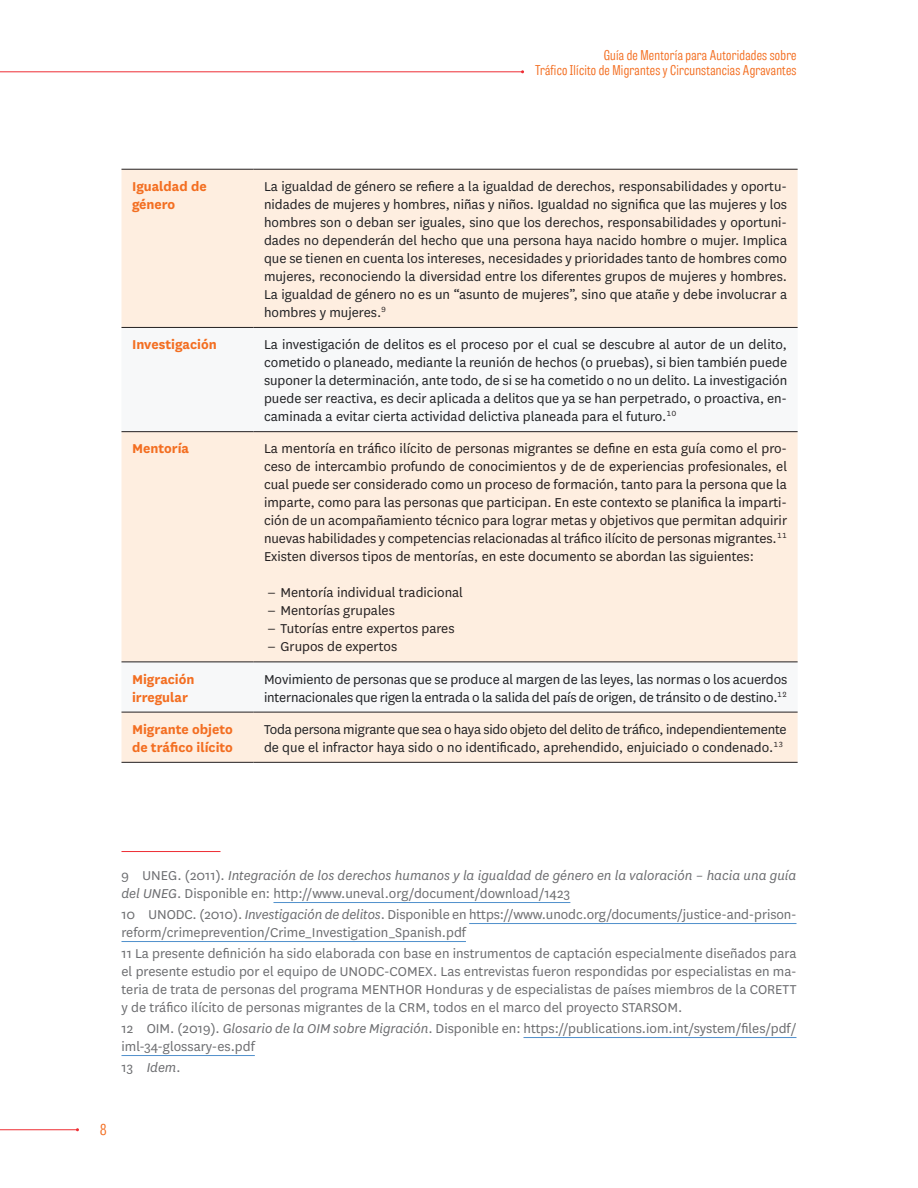
<style>
.page{position:relative;width:918px;height:1188px;background:#fff}
.page>*{position:absolute;margin:0;border:0;box-sizing:border-box;transform-origin:0 0}
.Tabla_texto{font:15px/18px "National";letter-spacing:-.005em;color:#202124;text-align:justify}
.Nota_pie{font:15px/18px "National";color:#6c6d70}
.Tabla_texto-2{font:15px/18px "National";color:#231f20;text-align:justify}
.Nota_pie-2{font:italic 15px/18px "National";color:#6c6d70}
.Tabla_texto_izquierd{font:700 15px/18px "National";color:#f36e21}
.t1{font:15px "Tablet Gothic Comp Lt";color:#f36e21;scale:1.09 1}
.t2{font:13.5px/15px "Tablet Gothic Comp Lt";letter-spacing:.02em;color:#f36e21;text-align:right;scale:1.09 1}
.s1{font-style:normal}
.s2{font-style:italic}
</style>
<div class="page">
<hr style="left:0;top:1129px;width:77px;height:1px;background:#ee2e33">
<hr style="left:0;top:71px;width:523px;height:1px;background:#ee2d34">
<div style="left:122px;top:170px;width:676px;height:592px;background:#feeee0"></div>
<svg style="left:122px;top:328px;width:676px;height:384px;fill:#feeee0"></svg>
<hr style="left:122px;top:169px;width:132px;height:1px;background:#231f20">
<hr style="left:254px;top:169px;width:544px;height:1px;background:#231f20">
<hr style="left:122px;top:327px;width:132px;height:1px;background:#231f20">
<hr style="left:254px;top:327px;width:544px;height:1px;background:#231f20">
<hr style="left:122px;top:431px;width:132px;height:1px;background:#231f20">
<hr style="left:254px;top:431px;width:544px;height:1px;background:#231f20">
<hr style="left:122px;top:662px;width:132px;height:1px;background:#231f20">
<hr style="left:254px;top:662px;width:544px;height:1px;background:#231f20">
<hr style="left:122px;top:712px;width:132px;height:1px;background:#231f20">
<hr style="left:254px;top:712px;width:544px;height:1px;background:#231f20">
<hr style="left:122px;top:762px;width:132px;height:1px;background:#231f20">
<hr style="left:254px;top:762px;width:544px;height:1px;background:#231f20">
<hr style="left:122px;top:851px;width:98px;height:1px;background:#ee2d34">
<hr style="left:273px;top:902px;width:297px;height:1px;background:#5090cc">
<hr style="left:469px;top:923px;width:327px;height:1px;background:#5090cc">
<hr style="left:122px;top:941px;width:344px;height:1px;background:#5090cc">
<hr style="left:524px;top:1037px;width:273px;height:1px;background:#5090cc">
<hr style="left:122px;top:1055px;width:133px;height:1px;background:#5090cc">
<p class="t2" style="left:535px;top:48px;width:241px">Guía de Mentoría para Autoridades sobre<br>Tráfico Ilícito de Migrantes y Circunstancias Agravantes</p>
<p class="Tabla_texto_izquierd" style="left:132px;top:176px;width:76px">Igualdad de género</p>
<p class="Tabla_texto" style="left:264px;top:177px;width:525px">La igualdad de género se refiere a la igualdad de derechos, responsabilidades y oportu&shy;nidades de mujeres y hombres, niñas y niños. Igualdad no significa que las mujeres y los hombres son o deban ser iguales, sino que los derechos, responsabilidades y oportuni&shy;dades no dependerán del hecho que una persona haya nacido hombre o mujer. Implica que se tienen en cuenta los intereses, necesidades y prioridades tanto de hombres como mujeres, reconociendo la diversidad entre los diferentes grupos de mujeres y hombres.<br>La igualdad de género no es un “asunto de mujeres”, sino que atañe y debe involucrar a hombres y mujeres.<sup>9</sup></p>
<p class="Tabla_texto_izquierd" style="left:132px;top:334px;width:86px">Investigación</p>
<p class="Tabla_texto" style="left:264px;top:335px;width:525px">La investigación de delitos es el proceso por el cual se descubre al autor de un delito, cometido o planeado, mediante la reunión de hechos (o pruebas), si bien también puede suponer la determinación, ante todo, de si se ha cometido o no un delito. La investigación puede ser reactiva, es decir aplicada a delitos que ya se han perpetrado, o proactiva, en&shy;caminada a evitar cierta actividad delictiva planeada para el futuro.<sup>10</sup></p>
<p class="Tabla_texto_izquierd" style="left:132px;top:439px;width:59px">Mentoría</p>
<p class="Tabla_texto-2" style="left:264px;top:439px;width:525px">La mentoría en tráfico ilícito de personas migrantes se define en esta guía como el pro&shy;ceso de intercambio profundo de conocimientos y de de experiencias profesionales, el cual puede ser considerado como un proceso de formación, tanto para la persona que la imparte, como para las personas que participan. En este contexto se planifica la imparti&shy;ción de un acompañamiento técnico para lograr metas y objetivos que permitan adquirir nuevas habilidades y competencias relacionadas al tráfico ilícito de personas migrantes.<sup>11</sup></p>
<p class="Tabla_texto-2" style="left:264px;top:547px;width:491px">Existen diversos tipos de mentorías, en este documento se abordan las siguientes:</p>
<p class="Tabla_texto-2" style="left:267px;top:583px;width:198px">‒ Mentoría individual tradicional</p>
<p class="Tabla_texto-2" style="left:267px;top:601px;width:129px">‒ Mentorías grupales</p>
<p class="Tabla_texto-2" style="left:267px;top:619px;width:189px">‒ Tutorías entre expertos pares</p>
<p class="Tabla_texto-2" style="left:267px;top:637px;width:132px">‒ Grupos de expertos</p>
<p class="Tabla_texto_izquierd" style="left:132px;top:669px;width:64px">Migración irregular</p>
<p class="Tabla_texto" style="left:264px;top:669px;width:525px">Movimiento de personas que se produce al margen de las leyes, las normas o los acuerdos internacionales que rigen la entrada o la salida del país de origen, de tránsito o de destino.<sup>12</sup></p>
<p class="Tabla_texto_izquierd" style="left:132px;top:719px;width:102px">Migrante objeto de tráfico ilícito</p>
<p class="Tabla_texto" style="left:264px;top:720px;width:524px">Toda persona migrante que sea o haya sido objeto del delito de tráfico, independientemente de que el infractor haya sido o no identificado, aprehendido, enjuiciado o condenado.<sup>13</sup></p>
<p class="Nota_pie-2" style="left:122px;top:866px;width:677px"><span class="s1">9 UNEG. (2011).</span> Integración de los derechos humanos y la igualdad de género en la valoración – hacia una guía del UNEG<span class="s1">. Disponible en: http://www.uneval.org/document/download/1423</span></p>
<p class="Nota_pie" style="left:122px;top:905px;width:677px">10 UNODC. (2010). <span class="s2">Investigación de delitos</span>. Disponible en https://www.unodc.org/documents/justice-and-prison&shy;reform/crimeprevention/Crime_Investigation_Spanish.pdf</p>
<p class="Nota_pie" style="left:122px;top:944px;width:676px;text-align:justify">11 La presente definición ha sido elaborada con base en instrumentos de captación especialmente diseñados para el presente estudio por el equipo de UNODC-COMEX. Las entrevistas fueron respondidas por especialistas en ma&shy;teria de trata de personas del programa MENTHOR Honduras y de especialistas de países miembros de la CORETT y de tráfico ilícito de personas migrantes de la CRM, todos en el marco del proyecto STARSOM.</p>
<p class="Nota_pie" style="left:122px;top:1019px;width:677px">12 OIM. (2019). <span class="s2">Glosario de la OIM sobre Migración</span>. Disponible en: https://publications.iom.int/system/files/pdf/ iml-34-glossary-es.pdf</p>
<p class="Nota_pie-2" style="left:122px;top:1058px;width:61px"><span class="s1">13</span> Idem.</p>
<p class="t1" style="left:100px;top:1120px;width:7px">8</p>
</div>
